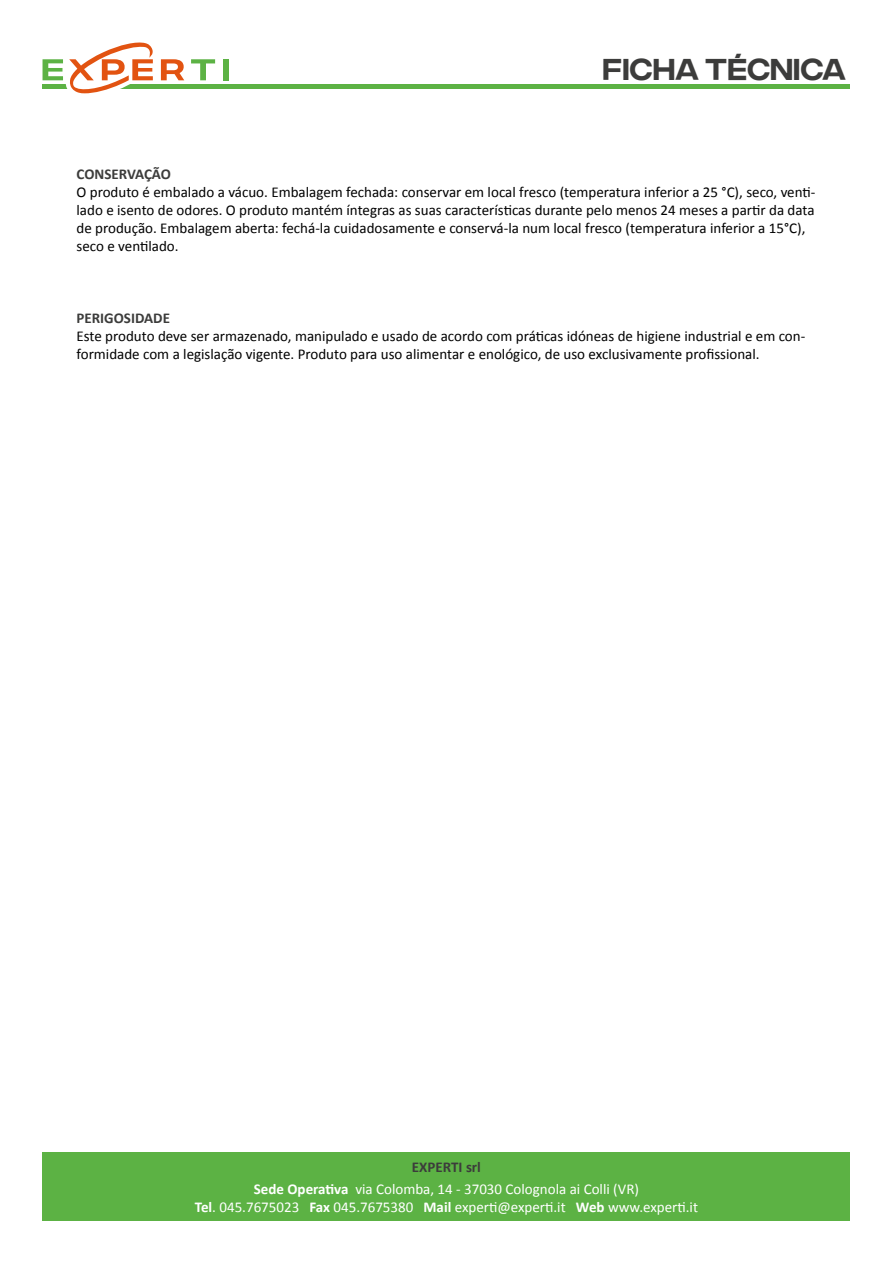
<style>
.page{position:relative;width:893px;height:1263px;background:#fff}
.page>*{position:absolute;margin:0;border:0;box-sizing:border-box;transform-origin:0 0}
.t1{font:30px "Integral CF";color:#3c3c3b}
.t2{font:15px/18px "Calibri";color:#000}
.t3{font:15px/22.2px "Calibri";color:#fff;text-align:center}
.t4{font:700 15px "Calibri";color:#3c3c3b}
.s1{font-weight:700;color:#3c3c3b}
.s2{font-weight:700}
</style>
<div class="page">
<div style="left:43px;top:84px;width:807px;height:5px;background:#5cb244"></div>
<svg style="left:161px;top:59px;width:23px;height:21px"></svg>
<svg style="left:191px;top:59px;width:24px;height:21px"></svg>
<div style="left:223px;top:59px;width:6px;height:21px;background:#5cb244"></div>
<svg style="left:43px;top:43px;width:110px;height:51px"></svg>
<div style="left:43px;top:1152px;width:807px;height:68px;background:#5cb244"></div>
<h1 class="t1" style="left:603px;top:54px;width:245px">FICHA TÉCNICA</h1>
<p class="t4" style="left:77px;top:164px;width:96px">CONSERVAÇÃO</p>
<p class="t2" style="left:77px;top:183px;width:740px">O produto é embalado a vácuo. Embalagem fechada: conservar em local fresco (temperatura inferior a 25 °C), seco, venti&shy;lado e isento de odores. O produto mantém íntegras as suas características durante pelo menos 24 meses a partir da data de produção. Embalagem aberta: fechá-la cuidadosamente e conservá-la num local fresco (temperatura inferior a 15°C), seco e ventilado.</p>
<p class="t4" style="left:77px;top:308px;width:95px">PERIGOSIDADE</p>
<p class="t2" style="left:77px;top:327px;width:730px">Este produto deve ser armazenado, manipulado e usado de acordo com práticas idóneas de higiene industrial e em con&shy;formidade com a legislação vigente. Produto para uso alimentar e enológico, de uso exclusivamente profissional.</p>
<p class="t3" style="left:254px;top:1155px;width:387px"><span class="s1">EXPERTI srl<br></span><span class="s2">Sede Operativa</span> via Colomba, 14 - 37030 Colognola ai Colli (VR)</p>
<p class="t3" style="left:195px;top:1195px;width:505px"><span class="s2">Tel</span>. 045.7675023 <span class="s2">Fax</span> 045.7675380 <span class="s2">Mail</span> experti@experti.it <span class="s2">Web</span> www.experti.it</p>
</div>
